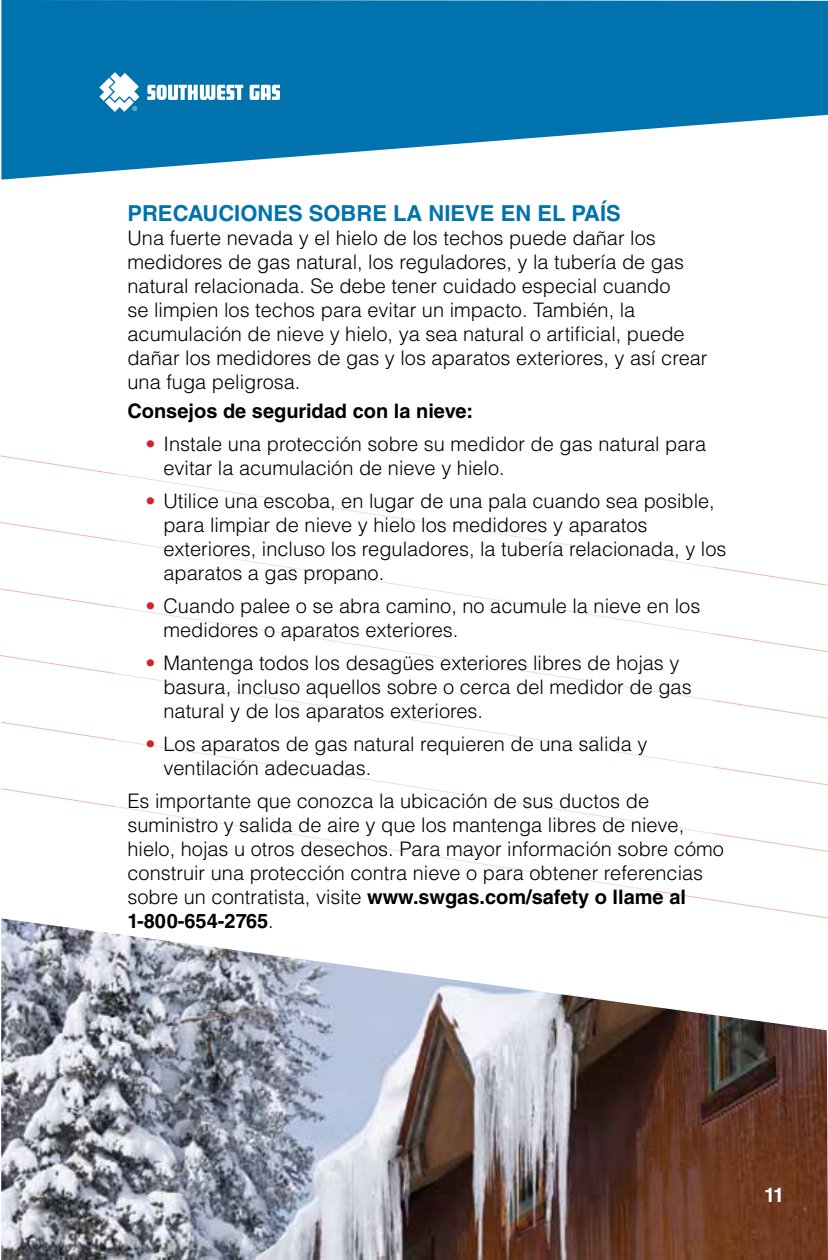
<style>
.page{position:relative;width:828px;height:1260px;background:#fff}
.page>*{position:absolute;margin:0;border:0;box-sizing:border-box;transform-origin:0 0}
.t1{font:700 22px "Helvetica LT Std";color:#0073ae}
.t2{font:300 20px/24px "Helvetica LT Std";color:#000}
.t3{font:700 20px "Helvetica LT Std";color:#000}
.t4{font:700 20px "Helvetica LT Std";color:#fff}
.s1{color:#d2232a}
.s2{font-weight:700}
</style>
<div class="page">
<svg style="left:1px;top:0;width:827px;height:180px;fill:#0073ae"></svg>
<svg style="left:0;top:455px;width:828px;height:131px"></svg>
<svg style="left:1px;top:788px;width:827px;height:130px"></svg>
<svg style="left:147px;top:85px;width:96px;height:15px"></svg>
<svg style="left:250px;top:85px;width:30px;height:15px"></svg>
<svg style="left:99px;top:72px;width:40px;height:40px"></svg>
<div style="left:116px;top:368px;width:597px;height:523px;background:#fff"></div>
<img style="left:1px;top:918px;width:827px;height:342px">
<p class="t1" style="left:127px;top:200px;width:16px">Precauciones</p>
<p class="t1" style="left:309px;top:200px;width:17px">sobre</p>
<p class="t1" style="left:393px;top:200px;width:50px">la nieve</p>
<p class="t1" style="left:501px;top:200px;width:119px">en el país</p>
<p class="t2" style="left:127px;top:226px;width:582px">Una fuerte nevada y el hielo de los techos puede dañar los medidores de gas natural, los reguladores, y la tubería de gas natural relacionada. Se debe tener cuidado especial cuando<br>se limpien los techos para evitar un impacto. También, la acumulación de nieve y hielo, ya sea natural o artificial, puede dañar los medidores de gas y los aparatos exteriores, y así crear una fuga peligrosa.</p>
<p class="t3" style="left:127px;top:399px;width:347px">Consejos de seguridad con la nieve:</p>
<p class="t2" style="left:163px;top:432px;width:544px;text-indent:-18px"><span class="s1">•</span> I nstale una protección sobre su medidor de gas natural para evitar la acumulación de nieve y hielo.</p>
<p class="t2" style="left:163px;top:489px;width:565px;text-indent:-18px"><span class="s1">•</span> Utilice una escoba, en lugar de una pala cuando sea posible, para limpiar de nieve y hielo los medidores y aparatos exteriores, incluso los reguladores, la tubería relacionada, y los aparatos a gas propano.</p>
<p class="t2" style="left:163px;top:594px;width:538px;text-indent:-18px"><span class="s1">•</span> Cuando palee o se abra camino, no acumule la nieve en los medidores o aparatos exteriores.</p>
<p class="t2" style="left:163px;top:651px;width:530px;text-indent:-18px"><span class="s1">•</span> Mantenga todos los desagües exteriores libres de hojas y basura, incluso aquellos sobre o cerca del medidor de gas natural y de los aparatos exteriores.</p>
<p class="t2" style="left:163px;top:732px;width:485px;text-indent:-18px"><span class="s1">•</span> Los aparatos de gas natural requieren de una salida y ventilación adecuadas.</p>
<p class="t2" style="left:127px;top:789px;width:598px">Es importante que conozca la ubicación de sus ductos de suministro y salida de aire y que los mantenga libres de nieve, hielo, hojas u otros desechos. Para mayor información sobre cómo construir una protección contra nieve o para obtener referencias sobre un contratista, visite <span class="s2">www.swgas.com/safety o llame al 1-800-654-2765</span>.</p>
<p class="t4" style="left:764px;top:1183px;width:22px">11</p>
</div>
